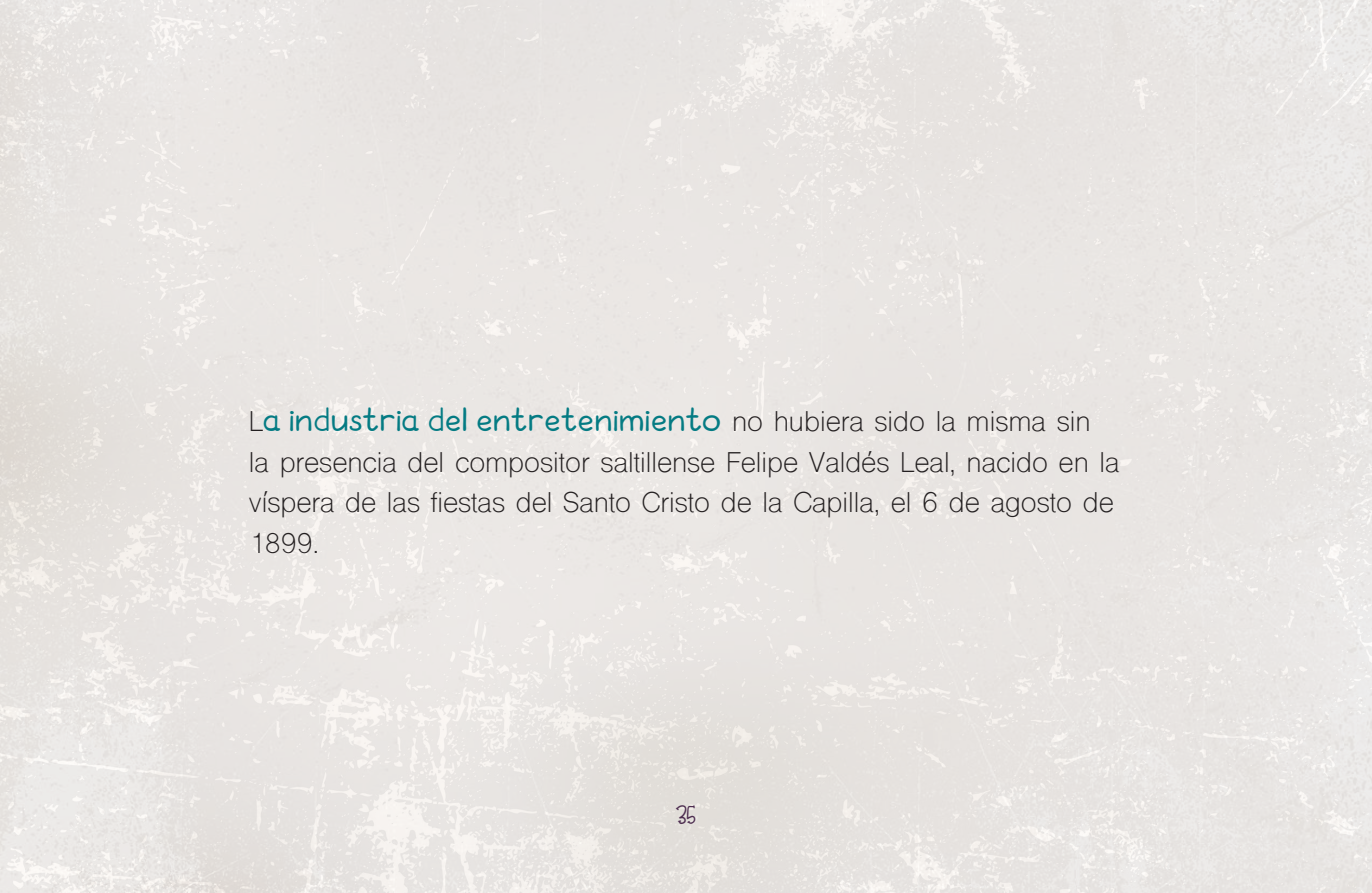
<style>
.page{position:relative;width:1372px;height:893px;background:#fff}
.page>*{position:absolute;margin:0;border:0;box-sizing:border-box;transform-origin:0 0}
.t1{font:33.75px "Bubble Double light";color:#047b83}
.t2{font:27px/40.5px "Shree Dev 0714";color:#231f20}
.t3{font:27px "Balloon Bash";color:#4d2d50}
.s1{font-family:"Shree Dev 0714";font-size:27px;color:#231f20}
</style>
<div class="page">
<img style="left:0;top:0;width:1371px;height:893px">
<p class="t1" style="left:249px;top:402px;width:843px"><span class="s1">L</span>a industria del entretenimiento <span class="s1">no hubiera sido la misma sin</span></p>
<p class="t2" style="left:249px;top:445px;width:872px">la presencia del compositor saltillense Felipe Valdés Leal, nacido en la víspera de las fiestas del Santo Cristo de la Capilla, el 6 de agosto de<br>1899.</p>
<p class="t3" style="left:676px;top:800px;width:21px">35</p>
</div>
